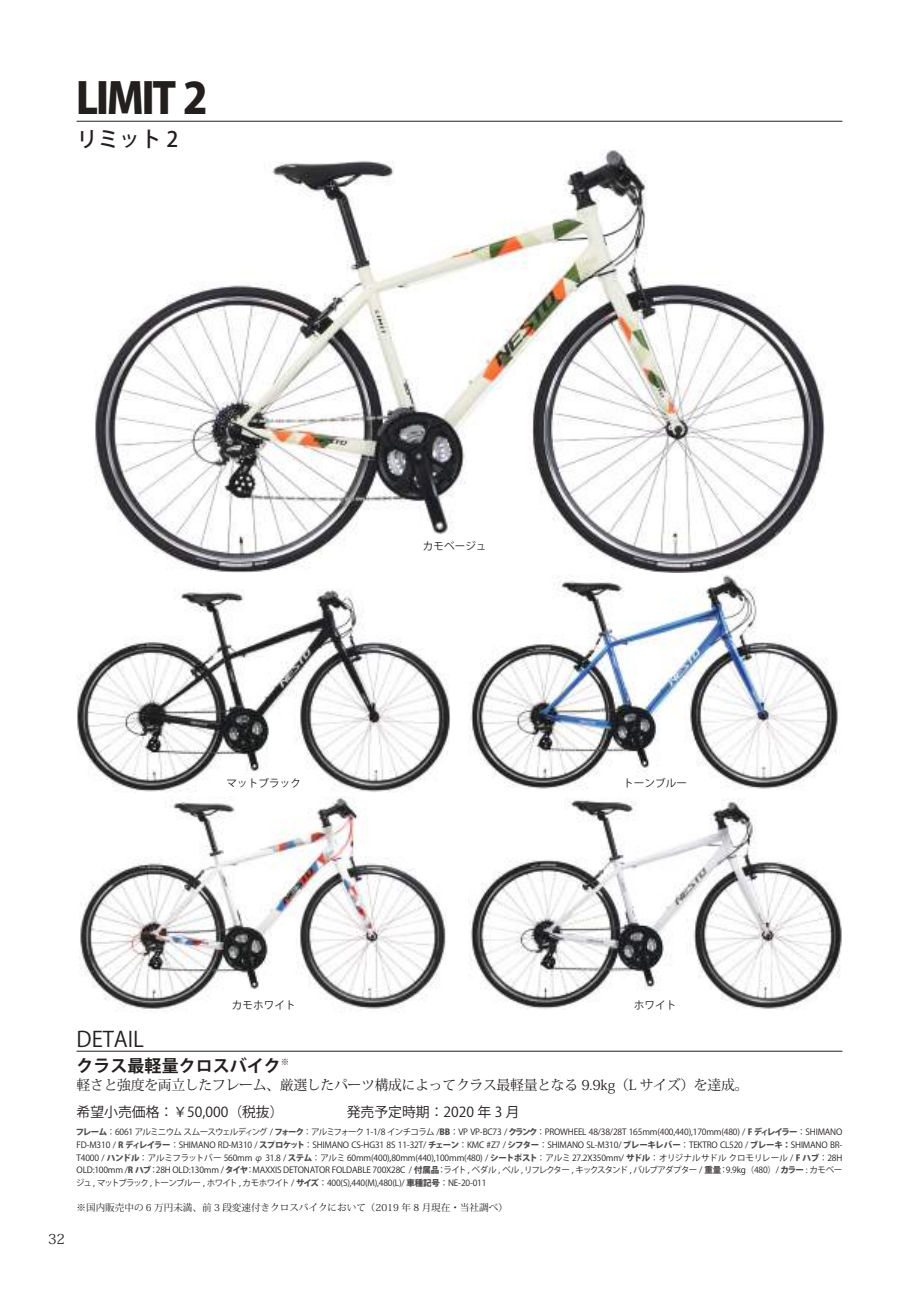
<style>
.page{position:relative;width:919px;height:1289px;background:#fff}
.page>*{position:absolute;margin:0;border:0;box-sizing:border-box;transform-origin:0 0}
.t1{font:800 42.45px "Koz Go Pro";letter-spacing:-.06em;color:#241f1f}
.t2{font:21.3px "Koz Go Pro";color:#241f1f}
.t3{font:500 21.3px "Koz Go Pro";color:#241f1f}
.t4{font:700 16.95px "Koz Go Pro";color:#241f1f}
.t5{font:13.8px "Koz Min Pr 6 N";letter-spacing:-.02em;color:#241f1f}
.t6{font:13.8px "Koz Go Pro";color:#241f1f}
.t7{font:10.65px "Koz Go Pro";color:#241f1f}
.t8{font:9.6px "Koz Min Pr 6 N";color:#241f1f}
.t9{font:8.55px/12.8px "Koz Go Pro";letter-spacing:-.05em;color:#241f1f;text-align:justify}
.s1{font-weight:800;color:#4e4b4c}
</style>
<div class="page">
<hr style="left:77px;top:121px;width:765px;height:1px;background:#241f1f">
<img style="left:95px;top:150px;width:729px;height:423px">
<img style="left:77px;top:589px;width:373px;height:203px">
<img style="left:470px;top:574px;width:369px;height:215px">
<img style="left:80px;top:796px;width:366px;height:215px">
<img style="left:470px;top:798px;width:372px;height:211px">
<hr style="left:77px;top:1050px;width:765px;height:1px;background:#241f1f">
<h1 class="t1" style="left:76px;top:71px;width:133px">LIMIT 2</h1>
<h2 class="t3" style="left:77px;top:126px;width:103px">リミット 2</h2>
<p class="t7" style="left:423px;top:539px;width:65px">カモベージュ</p>
<p class="t7" style="left:226px;top:776px;width:76px">マットブラック</p>
<p class="t7" style="left:623px;top:776px;width:65px">トーンブルー</p>
<h3 class="t5" style="left:48px;top:1230px;width:18px">32</h3>
<p class="t7" style="left:232px;top:998px;width:65px">カモホワイト</p>
<p class="t7" style="left:634px;top:998px;width:44px">ホワイト</p>
<h2 class="t2" style="left:77px;top:1025px;width:69px">DETAIL</h2>
<h3 class="t4" style="left:77px;top:1054px;width:214px">クラス最軽量クロスバイク<sup>※</sup></h3>
<h3 class="t5" style="left:77px;top:1077px;width:673px">軽さと強度を両立したフレーム、厳選したパーツ構成によってクラス最軽量となる 9.9kg（L サイズ）を達成。</h3>
<h3 class="t6" style="left:77px;top:1103px;width:208px">希望小売価格：￥50,000（税抜）</h3>
<h3 class="t6" style="left:347px;top:1103px;width:174px">発売予定時期：2020 年 3 月</h3>
<p class="t9" style="left:76px;top:1125px;width:768px"><span class="s1">フレーム</span>：6061 アルミニウム スムースウェルディング / <span class="s1">フォーク</span>：アルミフォーク 1-1/8 インチコラム /<span class="s1">BB</span>：VP VP-BC73 /<span class="s1">クランク</span>：PROWHEEL 48/38/28T 165mm(400,440),170mm(480) / <span class="s1">F ディレイラー</span>：SHIMANO FD-M310 / <span class="s1">R ディレイラー</span>：SHIMANO RD-M310 / <span class="s1">スプロケット</span>：SHIMANO CS-HG31 8S 11-32T/ <span class="s1">チェーン</span>：KMC #Z7 / <span class="s1">シフター</span>：SHIMANO SL-M310/ <span class="s1">ブレーキレバー</span>：TEKTRO CL520 / <span class="s1">ブレーキ：</span>SHIMANO BR-T4000 / <span class="s1">ハンドル</span>：アルミフラットバー 560mm φ 31.8 / <span class="s1">ステム</span>：アルミ 60mm(400),80mm(440),100mm(480) / <span class="s1">シートポスト</span>：アルミ 27.2X350mm/ <span class="s1">サドル</span>：オリジナルサドル クロモリレール / <span class="s1">F ハブ</span>：28H OLD:100mm /<span class="s1">R ハブ</span>：28H OLD:130mm / <span class="s1">タイヤ</span>：MAXXIS DETONATOR FOLDABLE 700X28C / <span class="s1">付属品</span>：ライト , ペダル , ベル , リフレクター , キックスタンド , バルブアダプター / <span class="s1">重量</span>：9.9kg（480）/ <span class="s1">カラー</span> : カモベージュ , マットブラック ,トーンブルー , ホワイト , カモホワイト / <span class="s1">サイズ</span>：400(S),440(M),480(L)/ <span class="s1">車種記号</span>：NE-20-011</p>
<p class="t8" style="left:77px;top:1202px;width:432px">※国内販売中の 6 万円未満、前 3 段変速付きクロスバイクにおいて（2019 年 8 月現在・当社調べ）</p>
</div>
